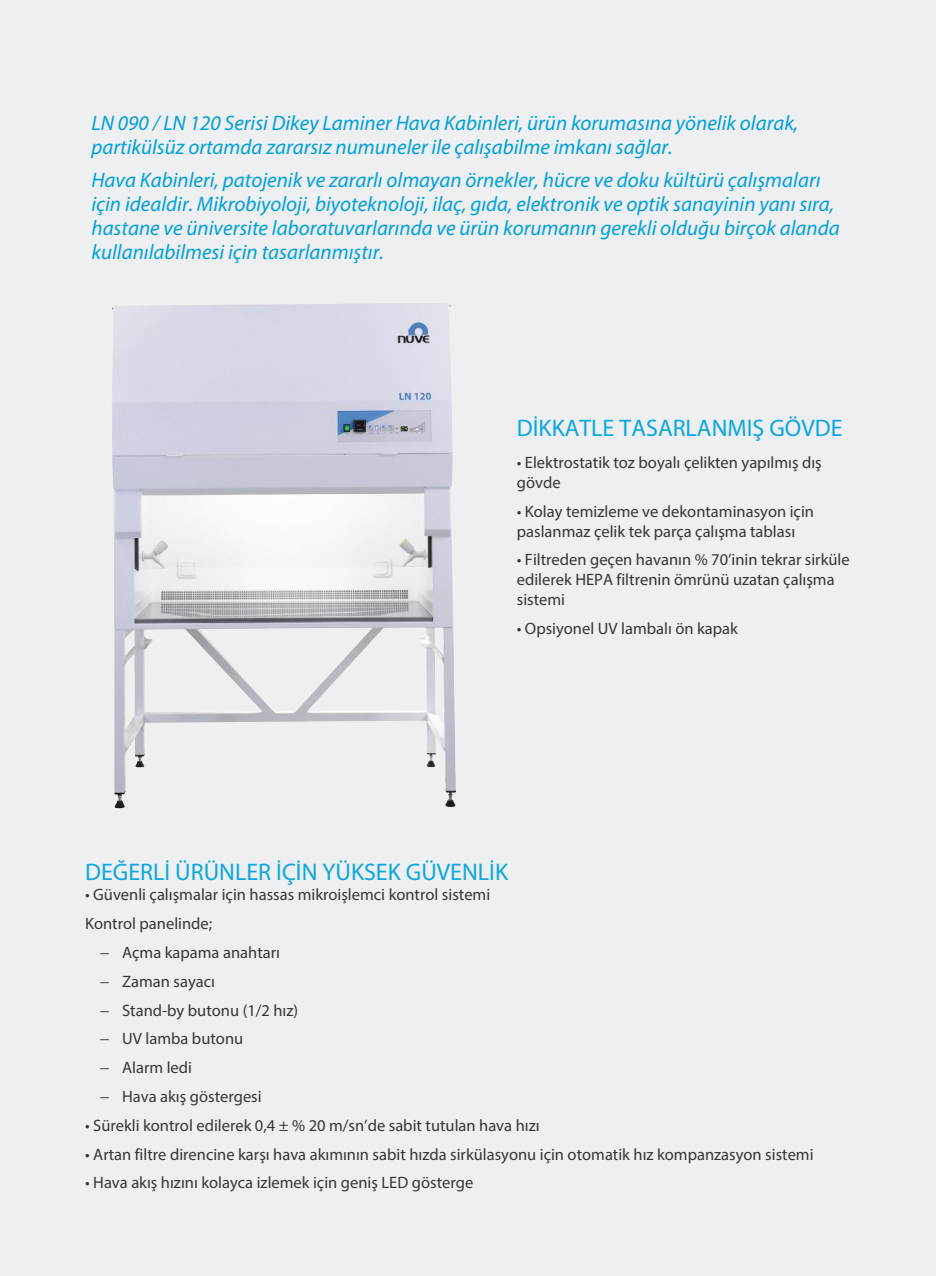
<style>
.page{position:relative;width:936px;height:1276px;background:#fff}
.page>*{position:absolute;margin:0;border:0;box-sizing:border-box;transform-origin:0 0}
.t1{font:24px "Myriad Pro";color:#0ca7e0}
.t2{font:italic 21px/24px "Myriad Pro";color:#00a0dd}
.t3{font:16.5px/19.8px "Myriad Pro";color:#393535}
</style>
<div class="page">
<div style="left:0;top:0;width:935px;height:1276px;background:#edeff1"></div>
<img style="left:112px;top:303px;width:344px;height:506px">
<p class="t2" style="left:91px;top:111px;width:708px">LN 090 / LN 120 Serisi Dikey Laminer Hava Kabinleri, ürün korumasına yönelik olarak, partikülsüz ortamda zararsız numuneler ile çalışabilme imkanı sağlar.</p>
<p class="t2" style="left:91px;top:168px;width:749px">Hava Kabinleri, patojenik ve zararlı olmayan örnekler, hücre ve doku kültürü çalışmaları için idealdir. Mikrobiyoloji, biyoteknoloji, ilaç, gıda, elektronik ve optik sanayinin yanı sıra, hastane ve üniversite laboratuvarlarında ve ürün korumanın gerekli olduğu birçok alanda kullanılabilmesi için tasarlanmıştır.</p>
<h1 class="t1" style="left:517px;top:413px;width:327px">DİKKATLE TASARLANMIŞ GÖVDE</h1>
<p class="t3" style="left:517px;top:452px;width:306px">• Elektrostatik toz boyalı çelikten yapılmış dış gövde</p>
<p class="t3" style="left:517px;top:501px;width:299px">• Kolay temizleme ve dekontaminasyon için paslanmaz çelik tek parça çalışma tablası</p>
<p class="t3" style="left:517px;top:550px;width:334px">• Filtreden geçen havanın % 70’inin tekrar sirküle edilerek HEPA filtrenin ömrünü uzatan çalışma sistemi</p>
<p class="t3" style="left:517px;top:618px;width:223px">• Opsiyonel UV lambalı ön kapak</p>
<h1 class="t1" style="left:85px;top:857px;width:424px">DEĞERLİ ÜRÜNLER İÇİN YÜKSEK GÜVENLİK</h1>
<p class="t3" style="left:85px;top:884px;width:406px">• Güvenli çalışmalar için hassas mikroişlemci kontrol sistemi</p>
<p class="t3" style="left:85px;top:913px;width:129px">Kontrol panelinde;</p>
<p class="t3" style="left:100px;top:942px;width:181px">− Açma kapama anahtarı</p>
<p class="t3" style="left:100px;top:971px;width:116px">− Zaman sayacı</p>
<p class="t3" style="left:100px;top:1000px;width:200px">− Stand-by butonu (1/2 hız)</p>
<p class="t3" style="left:100px;top:1028px;width:145px">− UV lamba butonu</p>
<p class="t3" style="left:100px;top:1057px;width:93px">− Alarm ledi</p>
<p class="t3" style="left:100px;top:1086px;width:163px">− Hava akış göstergesi</p>
<p class="t3" style="left:85px;top:1115px;width:456px">• Sürekli kontrol edilerek 0,4 ± % 20 m/sn’de sabit tutulan hava hızı</p>
<p class="t3" style="left:85px;top:1144px;width:730px">• Artan filtre direncine karşı hava akımının sabit hızda sirkülasyonu için otomatik hız kompanzasyon sistemi</p>
<p class="t3" style="left:85px;top:1172px;width:390px">• Hava akış hızını kolayca izlemek için geniş LED gösterge</p>
</div>
